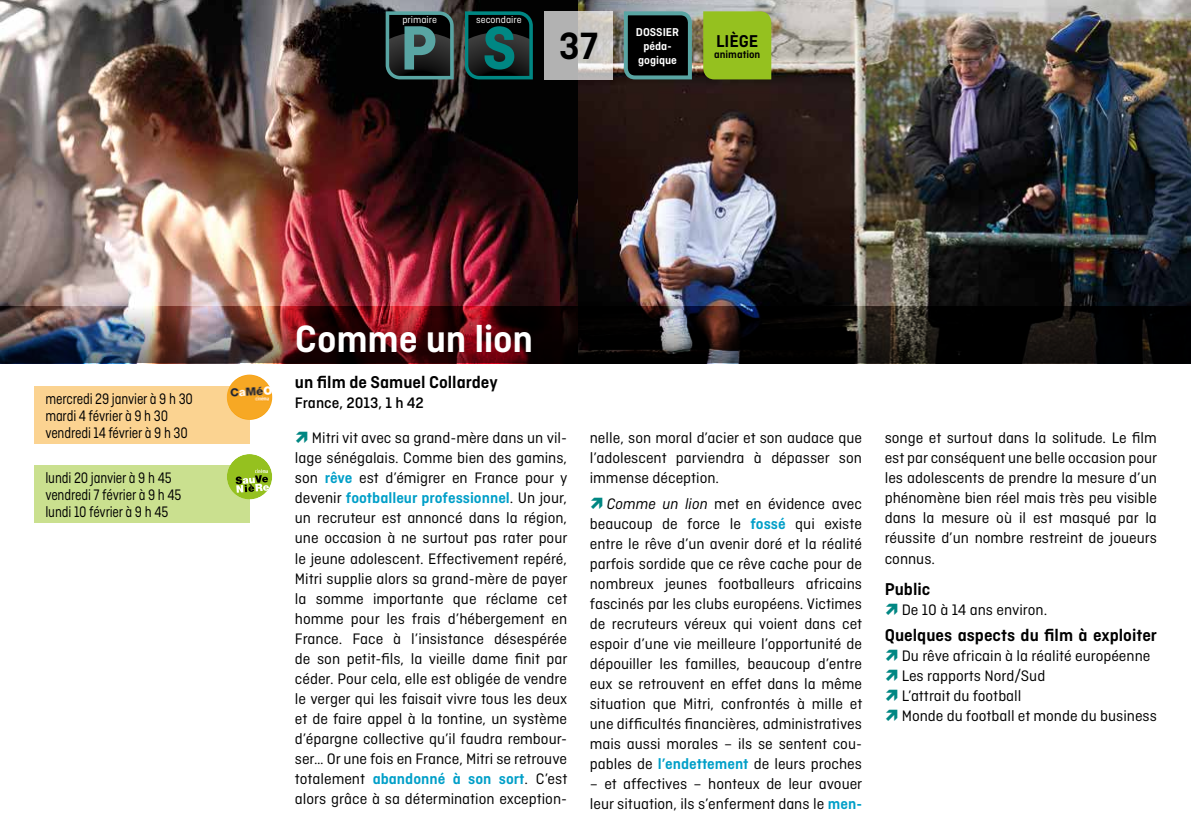
<style>
.page{position:relative;width:1191px;height:840px;background:#fff}
.page>*{position:absolute;margin:0;border:0;box-sizing:border-box;transform-origin:0 0}
.t1{font:600 40px "Ciutadella";letter-spacing:-.005em;color:#fff}
.t2{font:600 40px "Ciutadella";color:#000}
.t3{font:600 18px "Ciutadella";color:#000}
.t4{font:16px/20px "Ciutadella";color:#000;text-align:justify}
.t5{font:16px/17px "Ciutadella";color:#000;scale:.85 1}
.t6{font:500 16px "Ciutadella";color:#000}
.t7{font:600 12px/14px "Ciutadella";color:#fff;text-align:center}
.t8{font:600 11.2px "Ciutadella";color:#000}
.t9{font:10.4px "Ciutadella";color:#fff}
.s1{font-weight:600;color:#009fc8}
.s2{font-style:italic}
</style>
<div class="page">
<img style="left:0;top:0;width:1191px;height:306px">
<img style="left:0;top:306px;width:1191px;height:57px">
<div style="left:34px;top:465px;width:215px;height:57px;background:#cae08f"></div>
<div style="left:34px;top:386px;width:215px;height:57px;background:#fbd391"></div>
<svg style="left:544px;top:11px;width:68px;height:68px;background:#c0bebc"></svg>
<svg style="left:465px;top:11px;width:68px;height:68px;background:#0e3d3c"></svg>
<svg style="left:622px;top:9px;width:72px;height:72px;background:#1e2c2b"></svg>
<svg style="left:386px;top:11px;width:68px;height:68px;background:#2e4948"></svg>
<img style="left:227px;top:374px;width:45px;height:45px;border-radius:22px">
<div style="left:227px;top:454px;width:45px;height:45px;background:#95c11f;border-radius:50%"></div>
<svg style="left:236px;top:468px;width:33px;height:24px"></svg>
<svg style="left:701px;top:9px;width:72px;height:72px;background:#92b828"></svg>
<p class="t5" style="left:45px;top:389px;width:175px">mercredi 29 janvier à 9 h 30 mardi 4 février à 9 h 30 vendredi 14 février à 9 h 30</p>
<p class="t5" style="left:45px;top:469px;width:162px">lundi 20 janvier à 9 h 45 vendredi 7 février à 9 h 45 lundi 10 février à 9 h 45</p>
<p class="t9" style="left:402px;top:14px;width:36px">primaire</p>
<p class="t9" style="left:476px;top:14px;width:47px">secondaire</p>
<h1 class="t2" style="left:558px;top:23px;width:41px">37</h1>
<p class="t7" style="left:636px;top:25px;width:45px">DOSSIER péda&shy;gogique</p>
<p class="t3" style="left:716px;top:30px;width:44px">LIÈGE</p>
<p class="t8" style="left:714px;top:48px;width:48px">animation</p>
<h1 class="t1" style="left:295px;top:316px;width:240px">Comme un lion</h1>
<p class="t3" style="left:295px;top:372px;width:204px">un film de Samuel Collardey</p>
<p class="t6" style="left:295px;top:393px;width:131px">France, 2013, 1 h 42</p>
<p class="t4" style="left:295px;top:428px;width:274px;text-indent:17px">Mitri vit avec sa grand-mère dans un vil&shy;lage sénégalais. Comme bien des gamins, son <span class="s1">rêve</span> est d’émigrer en France pour y devenir <span class="s1">footballeur professionnel</span>. Un jour, un recruteur est annoncé dans la région, une occasion à ne surtout pas rater pour le jeune adolescent. Effectivement repéré, Mitri supplie alors sa grand-mère de payer la somme importante que réclame cet homme pour les frais d’hébergement en France. Face à l’insistance désespérée de son petit-fils, la vieille dame finit par céder. Pour cela, elle est obligée de vendre le verger qui les faisait vivre tous les deux et de faire appel à la tontine, un système d’épargne collective qu’il faudra rembour&shy;ser… Or une fois en France, Mitri se retrouve totalement <span class="s1">abandonné à son sort</span>. C’est alors grâce à sa détermination exception-</p>
<p class="t4" style="left:590px;top:428px;width:274px">nelle, son moral d’acier et son audace que l’adolescent parviendra à dépasser son immense déception.</p>
<p class="t4" style="left:590px;top:493px;width:274px;text-indent:17px"><span class="s2">Comme un lion</span> met en évidence avec beaucoup de force le <span class="s1">fossé</span> qui existe entre le rêve d’un avenir doré et la réalité parfois sordide que ce rêve cache pour de nombreux jeunes footballeurs africains fascinés par les clubs européens. Victimes de recruteurs véreux qui voient dans cet espoir d’une vie meilleure l’opportunité de dépouiller les familles, beaucoup d’entre eux se retrouvent en effet dans la même situation que Mitri, confrontés à mille et une difficultés financières, administratives mais aussi morales – ils se sentent cou&shy;pables de <span class="s1">l’endettement</span> de leurs proches</p>
<p class="t4" style="left:590px;top:773px;width:274px">– et affectives – honteux de leur avouer leur situation, ils s’enferment dans le <span class="s1">men-</span></p>
<p class="t4" style="left:884px;top:428px;width:274px">songe et surtout dans la solitude. Le film est par conséquent une belle occasion pour les adolescents de prendre la mesure d’un phénomène bien réel mais très peu visible dans la mesure où il est masqué par la réussite d’un nombre restreint de joueurs connus.</p>
<p class="t3" style="left:884px;top:578px;width:47px">Public</p>
<p class="t4" style="left:901px;top:599px;width:147px">De 10 à 14 ans environ.</p>
<p class="t3" style="left:884px;top:624px;width:274px">Quelques aspects du film à exploiter</p>
<p class="t4" style="left:901px;top:645px;width:257px;text-align:left">Du rêve africain à la réalité européenne<br>Les rapports Nord/Sud<br>L’attrait du football<br>Monde du football et monde du business</p>
</div>
